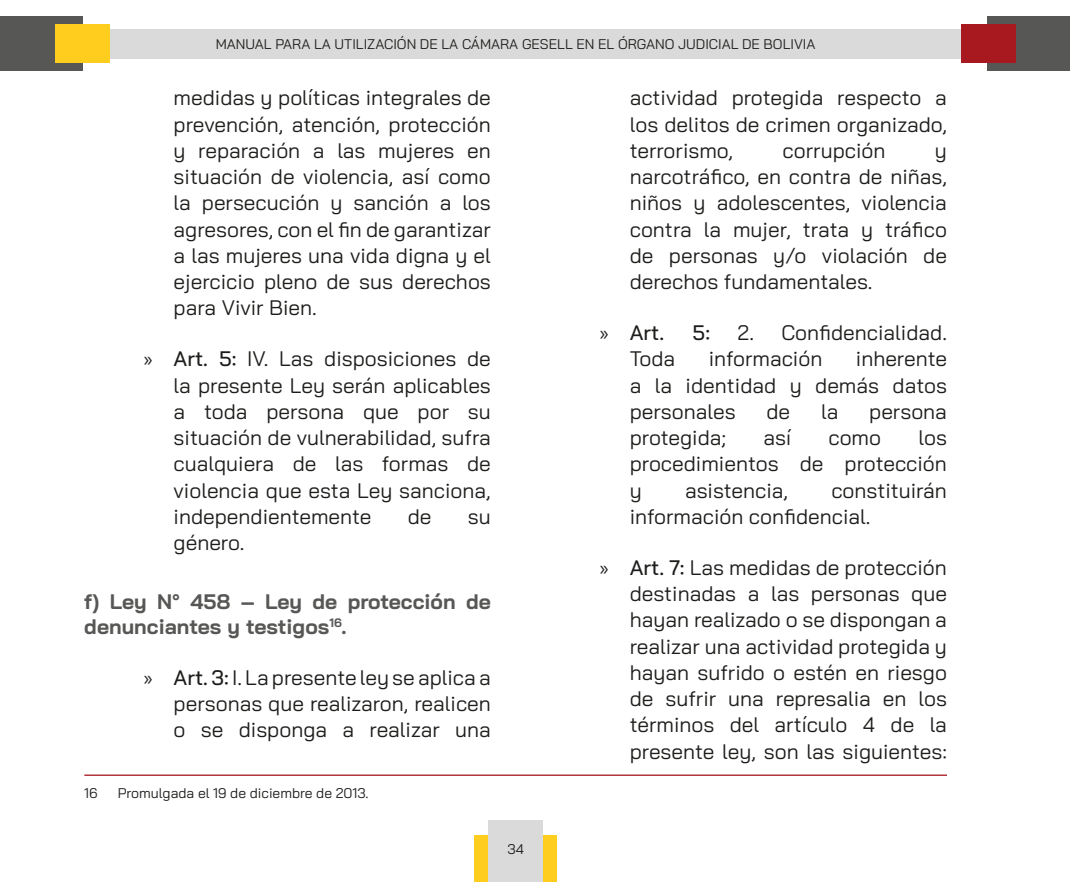
<style>
.page{position:relative;width:1071px;height:882px;background:#fff}
.page>*{position:absolute;margin:0;border:0;box-sizing:border-box;transform-origin:0 0}
.t1{font:21px/26.2px "Bai Jamjuree";color:#1d1d1b;text-align:justify}
.subtitulo{font:700 21px/24.5px "Bai Jamjuree";color:#575756}
.t2{font:500 21px "Bai Jamjuree";color:#1d1d1b}
.Footnote_text{font:14px "Bai Jamjuree";color:#1d1d1b}
.s1{font-family:"Myriad Pro"}
.s2{font-weight:500}
.s3{font-family:"Myriad Pro";font-weight:400}
</style>
<div class="page">
<div style="left:474px;top:835px;width:83px;height:47px;background:#ffcd1d"></div>
<div style="left:110px;top:29px;width:851px;height:29px;background:#dadada"></div>
<div style="left:488px;top:821px;width:55px;height:61px;background:#dadada"></div>
<div style="left:0;top:16px;width:83px;height:55px;background:#575756"></div>
<div style="left:55px;top:24px;width:55px;height:39px;background:#ffcd1d"></div>
<div style="left:987px;top:16px;width:83px;height:55px;background:#575756"></div>
<div style="left:961px;top:24px;width:55px;height:39px;background:#a8181f"></div>
<hr style="left:84px;top:775px;width:863px;height:1px;background:#a8181f">
<p class="Footnote_text" style="left:216px;top:32px;width:601px">MANUAL PARA LA UTILIZACIÓN DE LA CÁMARA GESELL EN EL ÓRGANO JUDICIAL DE BOLIVIA</p>
<p class="t1" style="left:174px;top:85px;width:319px">medidas y políticas integrales de prevención, atención, protección y reparación a las mujeres en situación de violencia, así como la persecución y sanción a los agresores, con el fin de garantizar a las mujeres una vida digna y el ejercicio pleno de sus derechos para Vivir Bien.</p>
<p class="t1" style="left:174px;top:346px;width:319px;text-indent:-30px"><span class="s1">»</span> <span class="s2">Art. 5:</span> IV. Las disposiciones de la presente Ley serán aplicables a toda persona que por su situación de vulnerabilidad, sufra cualquiera de las formas de violencia que esta Ley sanciona, independientemente</p>
<p class="t1" style="left:408px;top:503px;width:25px">de</p>
<p class="t1" style="left:468px;top:503px;width:24px">su</p>
<p class="t1" style="left:174px;top:529px;width:72px">género.</p>
<p class="subtitulo" style="left:84px;top:590px;width:408px">f) Ley N° 458 – Ley de protección de denunciantes y testigos<sup>16</sup>.</p>
<p class="t1" style="left:174px;top:664px;width:319px;text-indent:-30px"><span class="s1">»</span> <span class="s2">Art. 3:</span> I. La presente ley se aplica a personas que realizaron, realicen o se disponga a realizar una</p>
<p class="Footnote_text" style="left:84px;top:781px;width:15px">16</p>
<p class="Footnote_text" style="left:118px;top:781px;width:252px">Promulgada el 19 de diciembre de 2013.</p>
<p class="Footnote_text" style="left:507px;top:838px;width:18px">34</p>
<p class="t1" style="left:630px;top:85px;width:319px">actividad protegida respecto a los delitos de crimen organizado, terrorismo,</p>
<p class="t1" style="left:783px;top:137px;width:104px">corrupción</p>
<p class="t1" style="left:630px;top:137px;width:319px;text-indent:305px">y narcotráfico, en contra de niñas, niños y adolescentes, violencia contra la mujer, trata y tráfico de personas y/o violación de derechos fundamentales.</p>
<p class="t2" style="left:600px;top:321px;width:66px"><span class="s3">»</span> Art.</p>
<p class="t2" style="left:693px;top:321px;width:19px">5:</p>
<p class="t1" style="left:738px;top:319px;width:211px">2. Confidencialidad.</p>
<p class="t1" style="left:630px;top:346px;width:47px">Toda</p>
<p class="t1" style="left:709px;top:346px;width:115px">información</p>
<p class="t1" style="left:630px;top:346px;width:319px;text-indent:226px">inherente a la identidad y demás datos personales</p>
<p class="t1" style="left:767px;top:398px;width:25px">de</p>
<p class="t1" style="left:821px;top:398px;width:19px">la</p>
<p class="t1" style="left:869px;top:398px;width:79px">persona</p>
<p class="t1" style="left:630px;top:424px;width:98px">protegida;</p>
<p class="t1" style="left:764px;top:424px;width:29px">así</p>
<p class="t1" style="left:828px;top:424px;width:54px">como</p>
<p class="t1" style="left:630px;top:424px;width:319px;text-indent:289px">los procedimientos de protección y</p>
<p class="t1" style="left:630px;top:477px;width:319px;text-indent:202px">constituirán información confidencial.</p>
<p class="t1" style="left:630px;top:554px;width:319px;text-indent:-30px"><span class="s1">»</span> <span class="s2">Art. 7:</span> Las medidas de protección destinadas a las personas que hayan realizado o se dispongan a realizar una actividad protegida y hayan sufrido o estén en riesgo de sufrir una represalia en los términos del artículo 4 de la presente ley, son las siguientes:</p>
<p class="t1" style="left:685px;top:477px;width:105px">asistencia,</p>
</div>
